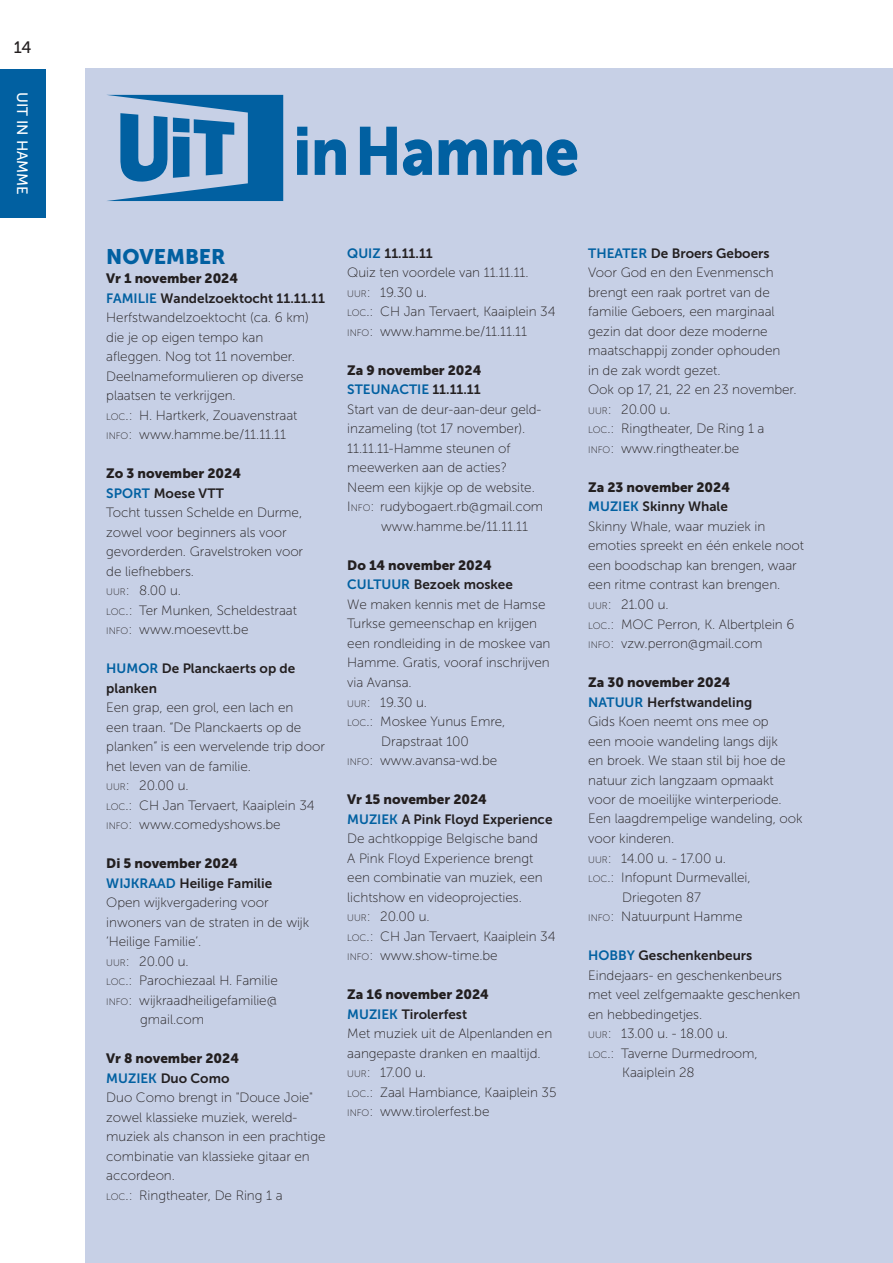
<style>
.page{position:relative;width:893px;height:1263px;background:#fff}
.page>*{position:absolute;margin:0;border:0;box-sizing:border-box;transform-origin:0 0}
.t1{font:67.35px "Museo Sans 900";letter-spacing:-.01em;color:#0160a1;scale:.9 1}
.t2{font:21px "Museo Sans 900";color:#0160a1}
.t3{font:16.5px "Museo Sans 500";color:#231f20}
.t4{font:15px "Museo Sans 500";color:#fff}
.t5{font:13.5px/19.5px "Museo Sans 100";letter-spacing:-.005em;color:#231f20}
.t6{font:13.5px/19.5px "Museo Sans 700";color:#231f20}
.t7{font:13.5px "Museo Sans 900";color:#231f20}
.t8{font:13.5px "Museo Sans 700";color:#0160a1}
.s1{color:#0160a1}
.s2{font-size:9.45px}
.s3{font-style:inherit}
.s4{color:#231f20}
</style>
<div class="page">
<div style="left:85px;top:69px;width:808px;height:1194px;background:#c7d0e6"></div>
<div style="left:0;top:69px;width:45px;height:149px;background:#0160a1"></div>
<svg style="left:107px;top:95px;width:176px;height:106px"></svg>
<p class="t3" style="left:14px;top:38px;width:19px">14</p>
<p class="t4" style="left:30px;top:92px;width:104px;rotate:90deg">UIT IN HAMME</p>
<h1 class="t1" style="left:293px;top:113px;width:319px">in Hamme</h1>
<h2 class="t2" style="left:106px;top:244px;width:121px">NOVEMBER</h2>
<p class="t7" style="left:106px;top:271px;width:133px">Vr 1 november 2024</p>
<p class="t6" style="left:106px;top:288px;width:220px"><span class="s1">FAMILIE</span> Wandelzoektocht 11.11.11</p>
<p class="t5" style="left:106px;top:308px;width:204px">Herfstwandelzoektocht (ca. 6 km) die je op eigen tempo kan afleggen. Nog tot 11 november.<br>Deelnameformulieren op diverse plaatsen te verkrijgen.<br><span class="s2">LOC</span><span class="s3">.:</span> H. Hartkerk, Zouavenstraat<br><span class="s2">INFO</span><span class="s3">:</span> www.hamme.be/11.11.11</p>
<p class="t7" style="left:106px;top:466px;width:136px">Zo 3 november 2024</p>
<p class="t6" style="left:106px;top:483px;width:119px"><span class="s1">SPORT</span> Moese VTT</p>
<p class="t5" style="left:106px;top:503px;width:198px">Tocht tussen Schelde en Durme, zowel voor beginners als voor gevorderden. Gravelstroken voor de liefhebbers.<br><span class="s2">UUR</span><span class="s3">:</span> 8.00 u.<br><span class="s2">LOC</span><span class="s3">.</span>: Ter Munken, Scheldestraat<br><span class="s2">INFO</span>: www.moesevtt.be</p>
<p class="t6" style="left:106px;top:659px;width:190px"><span class="s1">HUMOR</span> De Planckaerts op de planken</p>
<p class="t5" style="left:106px;top:698px;width:220px">Een grap, een grol, een lach en<br>een traan. “De Planckaerts op de planken” is een wervelende trip door het leven van de familie.<br><span class="s2">UUR</span>: 20.00 u.<br><span class="s2">LOC</span>.: CH Jan Tervaert, Kaaiplein 34<br><span class="s2">INFO</span>: www.comedyshows.be</p>
<p class="t7" style="left:106px;top:856px;width:133px">Di 5 november 2024</p>
<p class="t6" style="left:106px;top:873px;width:167px"><span class="s1">WIJKRAAD</span> Heilige Familie</p>
<p class="t5" style="left:106px;top:893px;width:164px">Open wijkvergadering voor</p>
<p class="t5" style="left:106px;top:912px;width:204px">inwoners van de straten in de wijk</p>
<p class="t5" style="left:106px;top:932px;width:97px">‘Heilige Familie’.</p>
<p class="t5" style="left:106px;top:951px;width:84px"><span class="s2">UUR</span>: 20.00 u.</p>
<p class="t5" style="left:106px;top:971px;width:173px"><span class="s2">LOC</span>.: Parochiezaal H. Familie</p>
<p class="t5" style="left:106px;top:990px;width:172px"><span class="s2">INFO</span>: wijkraadheiligefamilie@</p>
<p class="t5" style="left:140px;top:1010px;width:65px">gmail.com</p>
<p class="t7" style="left:106px;top:1051px;width:134px">Vr 8 november 2024</p>
<p class="t6" style="left:106px;top:1068px;width:125px"><span class="s1">MUZIEK</span> Duo Como</p>
<p class="t5" style="left:106px;top:1088px;width:221px">Duo Como brengt in "Douce Joie" zowel klassieke muziek, wereld&shy;muziek als chanson in een prachtige combinatie van klassieke gitaar en accordeon.<br><span class="s2">LOC</span><span class="s3">.</span>: Ringtheater, De Ring 1 a</p>
<p class="t6" style="left:347px;top:244px;width:87px"><span class="s1">QUIZ</span> 11.11.11</p>
<p class="t5" style="left:347px;top:263px;width:210px">Quiz ten voordele van 11.11.11.<br><span class="s2">UUR</span><span class="s3">:</span> 19.30 u.<br><span class="s2">LOC</span>.: CH Jan Tervaert, Kaaiplein 34<br><span class="s2">INFO</span>: www.hamme.be/11.11.11</p>
<p class="t7" style="left:347px;top:363px;width:136px">Za 9 november 2024</p>
<p class="t8" style="left:347px;top:382px;width:135px">STEUNACTIE <span class="s4">11.11.11</span></p>
<p class="t5" style="left:347px;top:400px;width:195px">Start van de deur-aan-deur geld-</p>
<p class="t5" style="left:347px;top:419px;width:180px">inzameling (tot 17 november).</p>
<p class="t5" style="left:347px;top:439px;width:165px">11.11.11-Hamme steunen of</p>
<p class="t5" style="left:347px;top:458px;width:161px">meewerken aan de acties?</p>
<p class="t5" style="left:347px;top:478px;width:189px">Neem een kijkje op de website.</p>
<p class="t5" style="left:347px;top:497px;width:198px"><span class="s3">I</span> <span class="s2">NFO</span>: rudybogaert.rb@gmail.com</p>
<p class="t5" style="left:381px;top:517px;width:148px">www.hamme.be/11.11.11</p>
<p class="t7" style="left:347px;top:558px;width:146px">Do 14 november 2024</p>
<p class="t6" style="left:347px;top:575px;width:167px"><span class="s1">CULTUUR</span> Bezoek moskee</p>
<p class="t5" style="left:347px;top:595px;width:200px">We maken kennis met de Hamse</p>
<p class="t5" style="left:347px;top:614px;width:191px">Turkse gemeenschap en krijgen</p>
<p class="t5" style="left:347px;top:634px;width:205px">een rondleiding in de moskee van</p>
<p class="t5" style="left:347px;top:653px;width:204px">Hamme. Gratis, vooraf inschrijven</p>
<p class="t5" style="left:347px;top:673px;width:66px">via Avansa.</p>
<p class="t5" style="left:347px;top:692px;width:81px"><span class="s2">UUR</span>: 19.30 u.</p>
<p class="t5" style="left:347px;top:712px;width:160px"><span class="s2">LOC</span>.: Moskee Yunus Emre,</p>
<p class="t5" style="left:381px;top:731px;width:89px">Drapstraat 100</p>
<p class="t5" style="left:347px;top:751px;width:151px"><span class="s2">INFO</span>: www.avansa-wd.be</p>
<p class="t7" style="left:347px;top:792px;width:141px">Vr 15 november 2024</p>
<p class="t6" style="left:347px;top:809px;width:207px"><span class="s1">MUZIEK</span> A Pink Floyd Experience</p>
<p class="t5" style="left:347px;top:829px;width:210px">De achtkoppige Belgische band<br>A Pink Floyd Experience brengt een combinatie van muziek, een lichtshow en videoprojecties.<br><span class="s2">UUR</span>: 20.00 u.<br><span class="s2">LOC</span><span class="s3">.</span>: CH Jan Tervaert, Kaaiplein 34<br><span class="s2">INFO</span>: www.show-time.be</p>
<p class="t7" style="left:347px;top:987px;width:143px">Za 16 november 2024</p>
<p class="t6" style="left:347px;top:1004px;width:121px"><span class="s1">MUZIEK</span> Tirolerfest</p>
<p class="t5" style="left:347px;top:1024px;width:211px">Met muziek uit de Alpenlanden en aangepaste dranken en maaltijd.<br><span class="s2">UUR</span>: 17.00 u.<br><span class="s2">LOC</span>.: Zaal Hambiance, Kaaiplein 35<br><span class="s2">INFO</span>: www.tirolerfest.be</p>
<p class="t6" style="left:588px;top:244px;width:183px"><span class="s1">THEATER</span> De Broers Geboers</p>
<p class="t5" style="left:588px;top:263px;width:210px">Voor God en den Evenmensch brengt een raak portret van de familie Geboers, een marginaal gezin dat door deze moderne maatschappij zonder ophouden<br>in de zak wordt gezet.<br>Ook op 17, 21, 22 en 23 november.<br><span class="s2">UUR</span>: 20.00 u.<br><span class="s2">LOC</span>.: Ringtheater, De Ring 1 a<br><span class="s2">INFO</span>: www.ringtheater.be</p>
<p class="t7" style="left:588px;top:480px;width:143px">Za 23 november 2024</p>
<p class="t6" style="left:588px;top:497px;width:141px"><span class="s1">MUZIEK</span> Skinny Whale</p>
<p class="t5" style="left:588px;top:517px;width:217px">Skinny Whale, waar muziek in emoties spreekt en één enkele noot een boodschap kan brengen, waar een ritme contrast kan brengen.<br><span class="s2">UUR</span>: 21.00 u.<br><span class="s2">LOC</span>.: MOC Perron, K. Albertplein 6<br><span class="s2">INFO</span>: vzw.perron@gmail.com</p>
<p class="t7" style="left:588px;top:675px;width:144px">Za 30 november 2024</p>
<p class="t6" style="left:588px;top:692px;width:165px"><span class="s1">NATUUR</span> Herfstwandeling</p>
<p class="t5" style="left:588px;top:712px;width:182px">Gids Koen neemt ons mee op</p>
<p class="t5" style="left:588px;top:731px;width:191px">een mooie wandeling langs dijk</p>
<p class="t5" style="left:588px;top:751px;width:199px">en broek. We staan stil bij hoe de</p>
<p class="t5" style="left:588px;top:770px;width:187px">natuur zich langzaam opmaakt</p>
<p class="t5" style="left:588px;top:790px;width:195px">voor de moeilijke winterperiode.</p>
<p class="t5" style="left:588px;top:809px;width:216px">Een laagdrempelige wandeling, ook</p>
<p class="t5" style="left:588px;top:829px;width:88px">voor kinderen.</p>
<p class="t5" style="left:588px;top:848px;width:139px"><span class="s2">UUR</span>: 14.00 u. - 17.00 u.</p>
<p class="t5" style="left:588px;top:868px;width:164px"><span class="s2">LOC</span>.: Infopunt Durmevallei,</p>
<p class="t5" style="left:622px;top:887px;width:80px">Driegoten 87</p>
<p class="t5" style="left:588px;top:907px;width:156px"><span class="s2">INFO</span>: Natuurpunt Hamme</p>
<p class="t6" style="left:588px;top:946px;width:166px"><span class="s1">HOBBY</span> Geschenkenbeurs</p>
<p class="t5" style="left:588px;top:965px;width:195px">Eindejaars- en geschenkenbeurs</p>
<p class="t5" style="left:588px;top:985px;width:214px">met veel zelfgemaakte geschenken</p>
<p class="t5" style="left:588px;top:1004px;width:116px">en hebbedingetjes.</p>
<p class="t5" style="left:588px;top:1024px;width:141px"><span class="s2">UUR</span>: 13.00 u. - 18.00 u.</p>
<p class="t5" style="left:588px;top:1043px;width:171px"><span class="s2">LOC</span>.: Taverne Durmedroom,</p>
<p class="t5" style="left:622px;top:1063px;width:74px">Kaaiplein 28</p>
</div>
